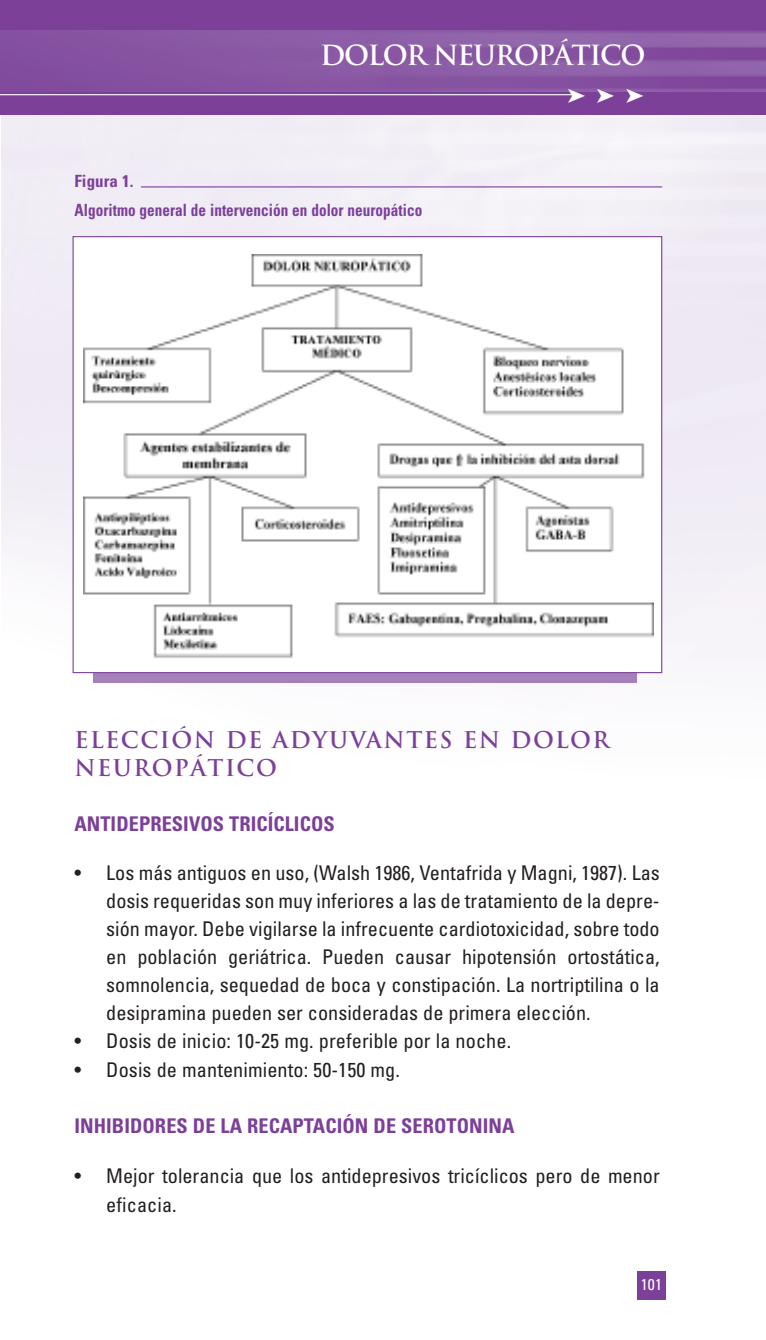
<style>
.page{position:relative;width:766px;height:1340px;background:#fff}
.page>*{position:absolute;margin:0;border:0;box-sizing:border-box;transform-origin:0 0}
.t1{font:700 27px "Trajan";letter-spacing:-.045em;color:#fff}
.t2{font:700 22.5px/28.1px "Trajan";letter-spacing:.065em;color:#7c4099}
.t3{font:20.47px "Zapf Dingbats ITC";color:#fff}
.t4{font:condensed 20.25px/28.1px "Univers";color:#231f20;text-align:justify}
.t5{font:700 condensed 20.25px "Univers";letter-spacing:.005em;color:#7c4099}
.t6{font:700 condensed 16.88px/29.2px "Univers";letter-spacing:.005em;color:#7c4099}
.t7{font:condensed 15.75px "Univers";color:#fff}
</style>
<div class="page">
<div style="left:637px;top:1270px;width:28px;height:29px;background:#7c4099"></div>
<div style="left:0;top:0;width:765px;height:115px;background:#7c4099"></div>
<img style="left:0;top:30px;width:765px;height:61px">
<hr style="left:0;top:94px;width:579px;height:1px;background:#fff">
<svg style="left:93px;top:671px;width:543px;height:12px;fill:#a481ba"></svg>
<div style="left:73px;top:237px;width:588px;height:435px;background:#fff"></div>
<img style="left:83px;top:255px;width:570px;height:403px">
<hr style="left:141px;top:186px;width:521px;height:1px;background:#7c4099">
<h1 class="t1" style="left:320px;top:40px;width:327px">DOLOR NEUROPÁTICO</h1>
<p class="t3" style="left:567px;top:84px;width:78px">➤➤➤</p>
<p class="t6" style="left:74px;top:167px;width:349px">Figura 1.<br>Algoritmo general de intervención en dolor neuropático</p>
<p class="t2" style="left:74px;top:726px;width:536px">ELECCIÓN DE ADYUVANTES EN DOLOR<br>NEUROPÁTICO</p>
<p class="t5" style="left:74px;top:816px;width:262px">ANTIDEPRESIVOS TRICÍCLICOS</p>
<p class="t4" style="left:106px;top:860px;width:555px;text-indent:-32px">• Los más antiguos en uso, (Walsh 1986, Ventafrida y Magni, 1987). Las dosis requeridas son muy inferiores a las de tratamiento de la depre&shy;sión mayor. Debe vigilarse la infrecuente cardiotoxicidad, sobre todo en población geriátrica. Pueden causar hipotensión ortostática, somnolencia, sequedad de boca y constipación. La nortriptilina o la desipramina pueden ser consideradas de primera elección.</p>
<p class="t4" style="left:74px;top:1028px;width:438px">• Dosis de inicio: 10-25 mg. preferible por la noche.</p>
<p class="t4" style="left:74px;top:1056px;width:327px">• Dosis de mantenimiento: 50-150 mg.</p>
<p class="t5" style="left:74px;top:1118px;width:441px">INHIBIDORES DE LA RECAPTACIÓN DE SEROTONINA</p>
<p class="t4" style="left:106px;top:1163px;width:555px;text-indent:-32px">• Mejor tolerancia que los antidepresivos tricíclicos pero de menor eficacia.</p>
<p class="t7" style="left:640px;top:1278px;width:23px">101</p>
</div>
